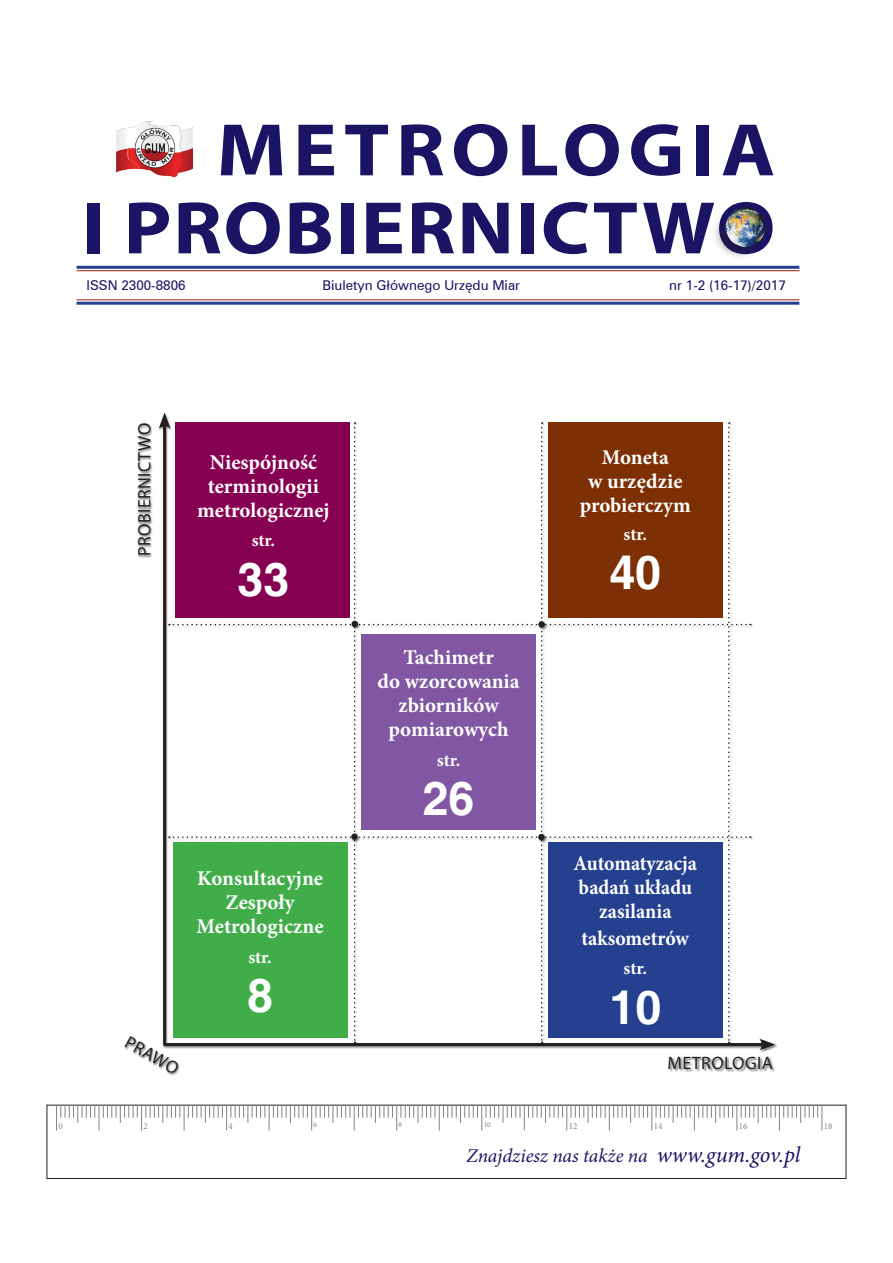
<style>
.page{position:relative;width:893px;height:1263px;background:#fff}
.page>*{position:absolute;margin:0;border:0;box-sizing:border-box;transform-origin:0 0}
.t1{font:700 75px "Myriad Pro";letter-spacing:.035em;color:#1b1464;scale:1.1 1}
.t2{font:700 75px "Myriad Pro";letter-spacing:.08em;color:#1b1464;scale:1.1 1}
.t3{font:700 46.5px "Helvetica";color:#fff}
.t4{font:700 21px/24px "Minion Pro";color:#fff;text-align:center}
.t5{font:700 21px/24px "Minion Pro";color:#fff;text-align:center;scale:.94 1}
.t6{font:italic 19.5px "Minion Pro";letter-spacing:-.005em;color:#1b1464}
.t7{font:18px "Myriad Pro";letter-spacing:.02em;color:#231f20}
.t8{font:700 18px "Minion Pro";letter-spacing:-.005em;color:#fff}
.t9{font:13.5px "Zurich L2";color:#1b1464}
.t10{font:9px "Minion Pro";color:#808285}
.t11{font:7.5px "Minion Pro";color:#808285}
.s1{font-size:22.5px}
</style>
<div class="page">
<div style="left:711px;top:205px;width:56px;height:56px;background:#231f20;opacity:.37"></div>
<img style="left:726px;top:207px;width:39px;height:41px">
<hr style="left:77px;top:299px;width:722px;height:1px;background:#a3352b">
<hr style="left:77px;top:302px;width:722px;height:3px;background:#25408f">
<hr style="left:77px;top:270px;width:722px;height:1px;background:#a3352b">
<hr style="left:77px;top:266px;width:722px;height:3px;background:#25408f">
<img style="left:116px;top:121px;width:76px;height:57px">
<div style="left:125px;top:412px;width:654px;height:664px;background:#231f20;opacity:.6"></div>
<hr style="left:163px;top:1043px;width:602px;height:3px;background:#231f20">
<svg style="left:759px;top:1039px;width:16px;height:11px"></svg>
<svg style="left:159px;top:412px;width:592px;height:631px"></svg>
<div style="left:538px;top:834px;width:7px;height:6px;background:#231f20;border-radius:50%"></div>
<div style="left:548px;top:422px;width:174px;height:196px;background:#7d3006"></div>
<div style="left:47px;top:1105px;width:799px;height:74px;border:1px solid #231f20"></div>
<svg style="left:56px;top:1105px;width:767px;height:25px"></svg>
<div style="left:173px;top:842px;width:174px;height:195px;background:#41ad49"></div>
<div style="left:548px;top:842px;width:174px;height:195px;background:#25408f"></div>
<div style="left:361px;top:635px;width:175px;height:195px;background:#8156a3"></div>
<p class="t2" style="left:217px;top:101px;width:509px">METROLOGIA</p>
<p class="t1" style="left:82px;top:179px;width:632px">I PROBIERNICTWO</p>
<p class="t9" style="left:87px;top:276px;width:101px">ISSN 2300-8806</p>
<p class="t9" style="left:322px;top:277px;width:199px">Biuletyn Głównego Urzędu Miar</p>
<p class="t9" style="left:669px;top:277px;width:118px">nr 1-2 (16-17)/2017</p>
<p class="t7" style="left:133px;top:556px;width:135px;rotate:-90deg">PROBIERNICTWO</p>
<p class="t4" style="left:197px;top:450px;width:134px">Niespójność terminologii metrologicznej</p>
<p class="t8" style="left:252px;top:528px;width:25px">str.</p>
<p class="t3" style="left:238px;top:551px;width:53px">33</p>
<p class="t7" style="left:132px;top:1031px;width:60px;rotate:29deg">PRAWO</p>
<p class="t4" style="left:197px;top:866px;width:128px">Konsultacyjne<br>Zespoły<br>Metrologiczne</p>
<p class="t8" style="left:248px;top:944px;width:25px">str.</p>
<p class="t3" style="left:247px;top:967px;width:27px">8</p>
<p class="t4" style="left:378px;top:645px;width:144px">Tachimetr<br>do wzorcowania zbiorników pomiarowych</p>
<p class="t8" style="left:437px;top:747px;width:25px">str.</p>
<p class="t3" style="left:423px;top:771px;width:53px">26</p>
<p class="t4" style="left:580px;top:445px;width:113px">Moneta<br>w urzędzie probierczym</p>
<p class="t8" style="left:624px;top:521px;width:25px">str.</p>
<p class="t3" style="left:609px;top:545px;width:53px">40</p>
<p class="t5" style="left:574px;top:851px;width:133px">Automatyzacja badań układu zasilania</p>
<p class="t5" style="left:582px;top:926px;width:116px">taksometrów</p>
<p class="t8" style="left:624px;top:956px;width:25px">str.</p>
<p class="t3" style="left:609px;top:979px;width:53px">10</p>
<p class="t7" style="left:668px;top:1052px;width:107px">METROLOGIA</p>
<p class="t10" style="left:58px;top:1119px;width:6px">0</p>
<p class="t10" style="left:144px;top:1119px;width:6px">2</p>
<p class="t10" style="left:229px;top:1119px;width:6px">4</p>
<p class="t11" style="left:314px;top:1120px;width:5px">6</p>
<p class="t11" style="left:399px;top:1120px;width:5px">8</p>
<p class="t11" style="left:484px;top:1120px;width:9px">10</p>
<p class="t10" style="left:569px;top:1119px;width:10px">12</p>
<p class="t10" style="left:654px;top:1119px;width:10px">14</p>
<p class="t10" style="left:739px;top:1119px;width:10px">16</p>
<p class="t10" style="left:824px;top:1119px;width:10px">18</p>
<p class="t6" style="left:467px;top:1143px;width:335px">Znajdziesz nas także na <span class="s1">www.gum.gov.pl</span></p>
</div>
